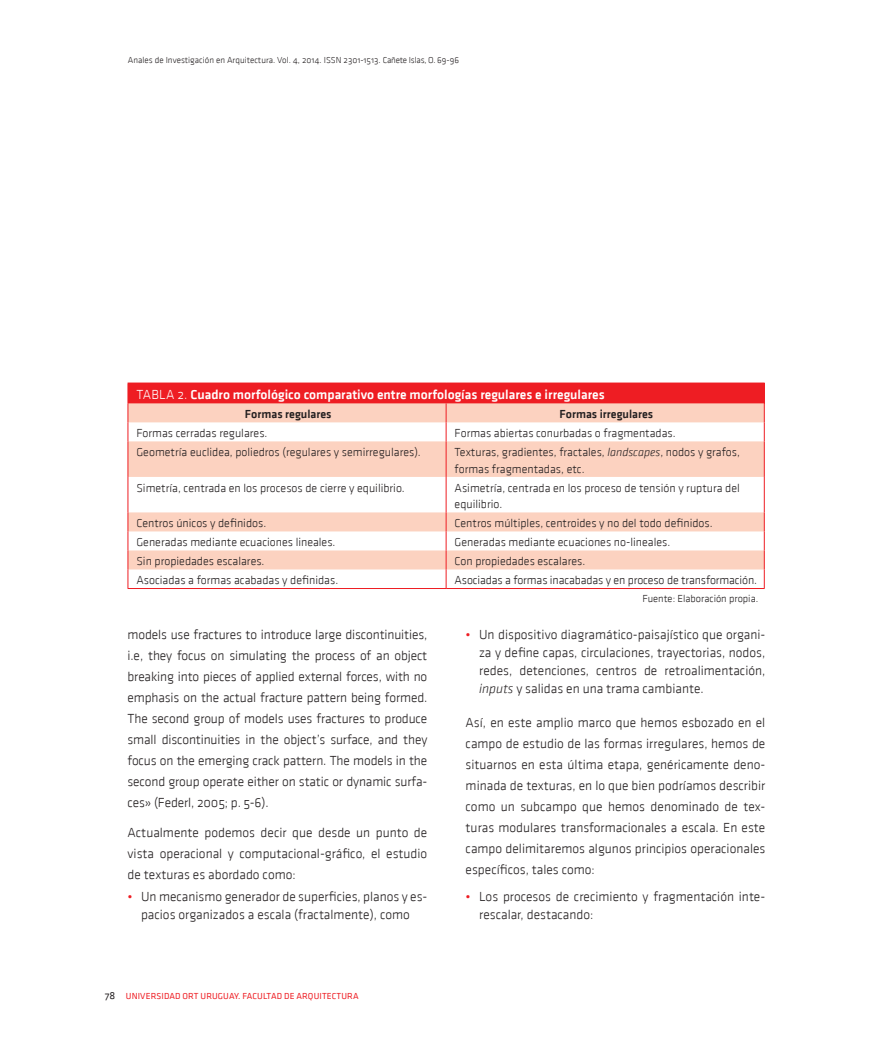
<style>
.page{position:relative;width:893px;height:1063px;background:#fff}
.page>*{position:absolute;margin:0;border:0;box-sizing:border-box;transform-origin:0 0}
.t1{font:13.5px/21px "Klavika Light OSF";color:#231f20;text-align:justify}
.t2{font:13.5px "Klavika Medium OSF";color:#fff}
.t3{font:12px/16.5px "Klavika Light OSF";color:#231f20}
.t4{font:12px "Klavika Medium OSF";color:#231f20}
.t5{font:10.5px "Klavika Light OSF";color:#231f20}
.t6{font:9px "Klavika Light OSF";color:#231f20}
.t7{font:9px "Klavika Regular OSF";letter-spacing:.015em;color:#ee1d23}
.s1{font-family:"Klavika Light OSF"}
.s2{font-family:"Klavika Light Italic OSF"}
.s3{color:#ee1d23}
.s4{font-size:10.5px;color:#231f20}
</style>
<div class="page">
<div style="left:128px;top:383px;width:636px;height:20px;background:#ee1d23"></div>
<svg style="left:129px;top:403px;width:635px;height:166px;fill:#fcd2c0"></svg>
<svg style="left:446px;top:403px;width:1px;height:38px"></svg>
<hr style="left:128px;top:441px;width:1px;height:36px;background:#ee1d23">
<hr style="left:446px;top:441px;width:1px;height:36px;background:#ee1d23">
<hr style="left:764px;top:441px;width:1px;height:36px;background:#ee1d23">
<hr style="left:128px;top:477px;width:1px;height:35px;background:#ee1d23">
<hr style="left:446px;top:477px;width:1px;height:35px;background:#ee1d23">
<hr style="left:764px;top:477px;width:1px;height:35px;background:#ee1d23">
<svg style="left:128px;top:512px;width:1px;height:76px"></svg>
<svg style="left:446px;top:512px;width:1px;height:76px"></svg>
<svg style="left:764px;top:512px;width:1px;height:76px"></svg>
<hr style="left:128px;top:588px;width:318px;height:1px;background:#ee1d23">
<hr style="left:446px;top:588px;width:319px;height:1px;background:#ee1d23">
<svg style="left:128px;top:403px;width:1px;height:38px"></svg>
<svg style="left:764px;top:383px;width:1px;height:58px"></svg>
<p class="t6" style="left:128px;top:55px;width:333px">Anales de Investigación en Arquitectura. Vol. 4, 2014. ISSN 2301-1513. Cañete Islas, O. 69-96</p>
<p class="t2" style="left:137px;top:387px;width:470px"><span class="s1">Tab la 2.</span> Cuadro morfológico comparativo entre morfologías regulares e irregulares</p>
<p class="t4" style="left:245px;top:408px;width:88px">Formas regulares</p>
<p class="t4" style="left:560px;top:408px;width:95px">Formas irregulares</p>
<p class="t3" style="left:136px;top:425px;width:133px">Formas cerradas regulares.</p>
<p class="t3" style="left:455px;top:425px;width:223px">Formas abiertas conurbadas o fragmentadas.</p>
<p class="t3" style="left:136px;top:444px;width:286px">Geometría euclidea, poliedros (regulares y semirregulares).</p>
<p class="t3" style="left:455px;top:444px;width:287px">Texturas, gradientes, fractales, <span class="s2">landscapes</span>, nodos y grafos, formas fragmentadas, etc.</p>
<p class="t3" style="left:136px;top:480px;width:270px">Simetría, centrada en los procesos de cierre y equilibrio.</p>
<p class="t3" style="left:455px;top:480px;width:287px">Asimetría, centrada en los proceso de tensión y ruptura del equilibrio.</p>
<p class="t3" style="left:136px;top:515px;width:131px">Centros únicos y definidos.</p>
<p class="t3" style="left:455px;top:515px;width:260px">Centros múltiples, centroides y no del todo definidos.</p>
<p class="t3" style="left:136px;top:534px;width:201px">Generadas mediante ecuaciones lineales.</p>
<p class="t3" style="left:455px;top:534px;width:217px">Generadas mediante ecuaciones no-lineales.</p>
<p class="t3" style="left:136px;top:553px;width:130px">Sin propiedades escalares.</p>
<p class="t3" style="left:455px;top:553px;width:132px">Con propiedades escalares.</p>
<p class="t3" style="left:136px;top:572px;width:203px">Asociadas a formas acabadas y definidas.</p>
<p class="t3" style="left:455px;top:572px;width:304px">Asociadas a formas inacabadas y en proceso de transformación.</p>
<p class="t5" style="left:642px;top:593px;width:117px">Fuente: Elaboración propia.</p>
<p class="t1" style="left:128px;top:624px;width:301px">models use fractures to introduce large discontinuities, i.e, they focus on simulating the process of an object breaking into pieces of applied external forces, with no emphasis on the actual fracture pattern being formed.<br>The second group of models uses fractures to produce small discontinuities in the object’s surface, and they focus on the emerging crack pattern. The models in the second group operate either on static or dynamic surfa&shy;ces» (Federl, 2005; p. 5-6).</p>
<p class="t1" style="left:128px;top:822px;width:301px">Actualmente podemos decir que desde un punto de vista operacional y computacional-gráfico, el estudio de texturas es abordado como:</p>
<p class="t1" style="left:128px;top:888px;width:301px;line-height:18px;text-align:center"><span class="s3">•</span> Un mecanismo generador de superficies, planos y es&shy;pacios organizados a escala (fractalmente), como</p>
<p class="t7" style="left:105px;top:992px;width:84px"><span class="s4">78</span> U NIVERSIDAD ORT</p>
<p class="t7" style="left:201px;top:992px;width:160px">U RUGUAY. FACULTAD DE ARQUITECTURA</p>
<p class="t1" style="left:479px;top:626px;width:288px;line-height:18px;text-indent:-14px"><span class="s3">•</span> Un dispositivo diagramático-paisajístico que organi&shy;za y define capas, circulaciones, trayectorias, nodos, redes, detenciones, centros de retroalimentación, <span class="s2">inputs</span> y salidas en una trama cambiante.</p>
<p class="t1" style="left:466px;top:712px;width:301px">Así, en este amplio marco que hemos esbozado en el campo de estudio de las formas irregulares, hemos de situarnos en esta última etapa, genéricamente deno&shy;minada de texturas, en lo que bien podríamos describir como un subcampo que hemos denominado de tex&shy;turas modulares transformacionales a escala. En este campo delimitaremos algunos principios operacionales específicos, tales como:</p>
<p class="t1" style="left:479px;top:887px;width:288px;line-height:18px;text-indent:-14px"><span class="s3">•</span> Los procesos de crecimiento y fragmentación inte&shy;rescalar, destacando:</p>
</div>
